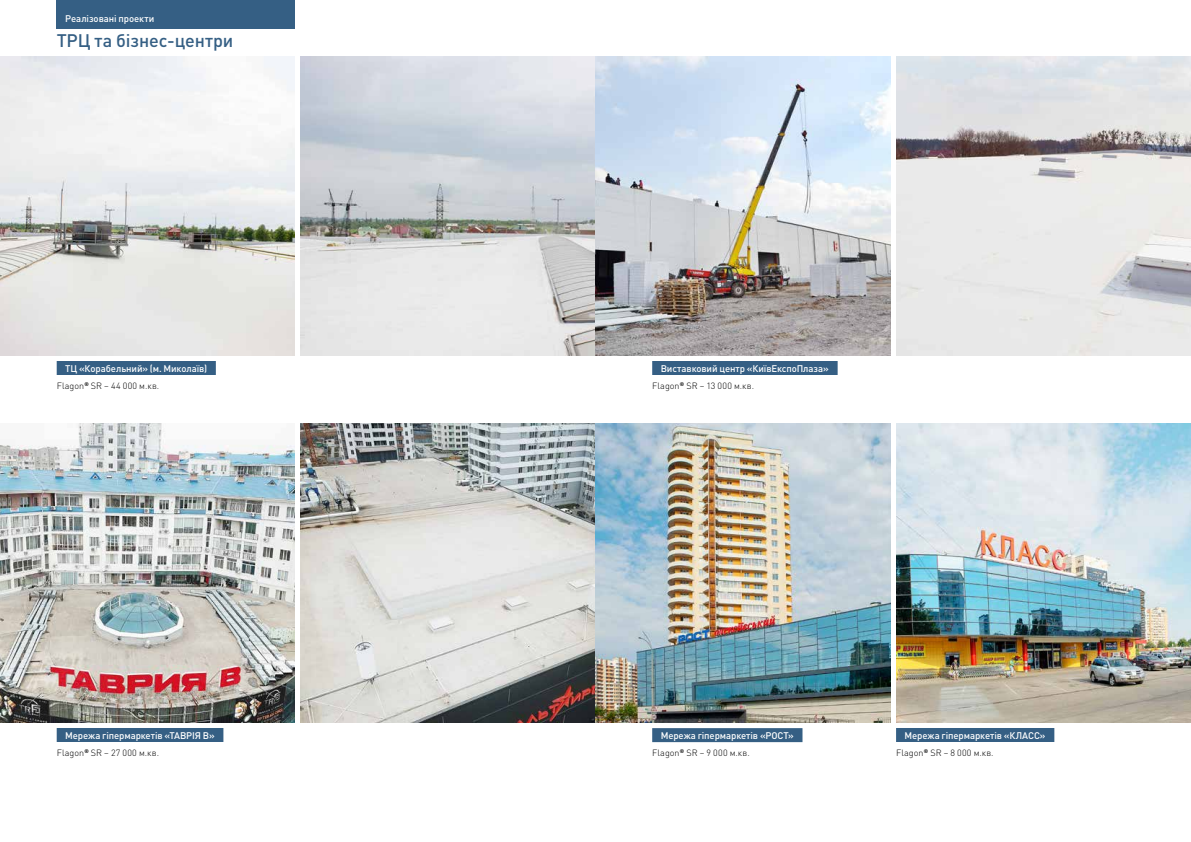
<style>
.page{position:relative;width:1191px;height:842px;background:#fff}
.page>*{position:absolute;margin:0;border:0;box-sizing:border-box;transform-origin:0 0}
.t1{font:500 18px "DIN Pro";letter-spacing:-.005em;color:#355f84}
.t2{font:500 9.6px "DIN Pro";letter-spacing:-.01em;color:#fff}
.t3{font:300 9px "DIN Pro";letter-spacing:.015em;color:#000}
</style>
<div class="page">
<img style="left:300px;top:57px;width:295px;height:299px">
<img style="left:0;top:424px;width:295px;height:299px">
<img style="left:896px;top:424px;width:295px;height:299px">
<img style="left:896px;top:57px;width:295px;height:299px">
<img style="left:300px;top:424px;width:295px;height:299px">
<img style="left:0;top:57px;width:295px;height:299px">
<img style="left:595px;top:424px;width:295px;height:299px">
<svg style="left:595px;top:57px;width:295px;height:299px;background:#bfc5cc"></svg>
<div style="left:896px;top:728px;width:158px;height:14px;background:#355f84"></div>
<div style="left:57px;top:728px;width:166px;height:14px;background:#355f84"></div>
<div style="left:57px;top:361px;width:159px;height:14px;background:#355f84"></div>
<div style="left:652px;top:728px;width:150px;height:14px;background:#355f84"></div>
<div style="left:652px;top:361px;width:185px;height:14px;background:#355f84"></div>
<div style="left:57px;top:0;width:238px;height:28px;background:#355f84"></div>
<p class="t2" style="left:65px;top:12px;width:91px">Реалізовані проекти</p>
<h1 class="t1" style="left:57px;top:28px;width:178px">ТРЦ та бізнес-центри</h1>
<p class="t2" style="left:65px;top:362px;width:143px">ТЦ «Корабельний» (м. Миколаїв)</p>
<p class="t3" style="left:57px;top:380px;width:104px">Flagon<sup>®</sup> SR – 44 000 м.кв.</p>
<p class="t2" style="left:65px;top:729px;width:151px">Мережа гіпермаркетів «ТАВРІЯ В»</p>
<p class="t3" style="left:57px;top:747px;width:104px">Flagon<sup>®</sup> SR – 27 000 м.кв.</p>
<p class="t2" style="left:660px;top:362px;width:170px">Виставковий центр «КиївЕкспоПлаза»</p>
<p class="t3" style="left:652px;top:380px;width:103px">Flagon<sup>®</sup> SR – 13 000 м.кв.</p>
<p class="t2" style="left:660px;top:729px;width:134px">Мережа гіпермаркетів «РОСТ»</p>
<p class="t3" style="left:652px;top:747px;width:99px">Flagon<sup>®</sup> SR – 9 000 м.кв.</p>
<p class="t2" style="left:904px;top:729px;width:142px">Мережа гіпермаркетів «КЛАСС»</p>
<p class="t3" style="left:896px;top:747px;width:99px">Flagon<sup>®</sup> SR – 8 000 м.кв.</p>
</div>
